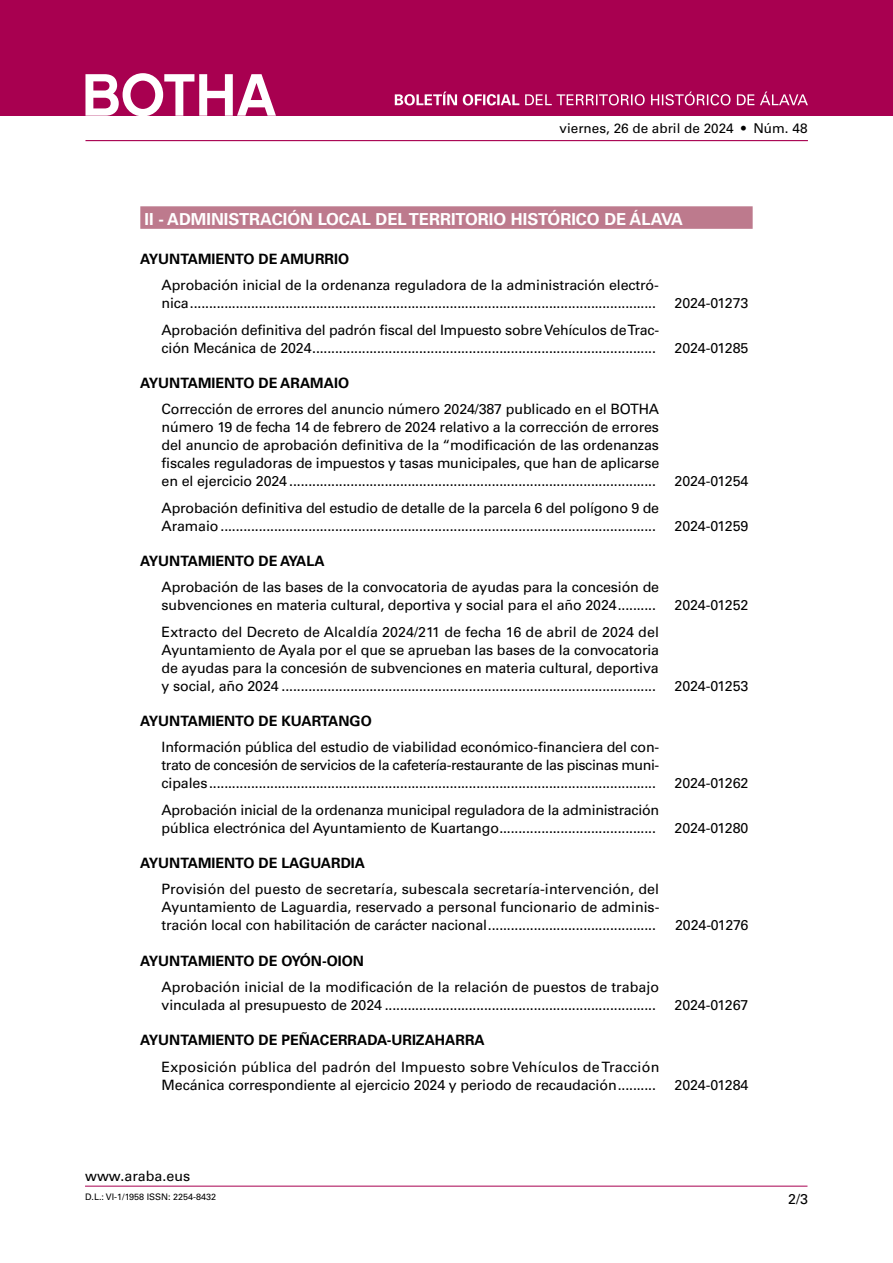
<style>
.page{position:relative;width:893px;height:1263px;background:#fff}
.page>*{position:absolute;margin:0;border:0;box-sizing:border-box;transform-origin:0 0}
.t1{font:700 16.5px "Univers LT Std";color:#fff}
.t2{font:14.25px/18px "Univers LT Std";letter-spacing:-.01em;color:#000}
.t3{font:700 14.25px "Univers LT Std";color:#000}
.t4{font:13.5px "Univers LT Std";color:#000}
.t5{font:9px "Univers LT Std";color:#000}
</style>
<div class="page">
<div style="left:0;top:0;width:893px;height:115px;background:#a80050"></div>
<svg style="left:85px;top:73px;width:191px;height:43px"></svg>
<hr style="left:85px;top:140px;width:723px;height:1px;background:#a80050">
<svg style="left:395px;top:92px;width:413px;height:13px"></svg>
<hr style="left:85px;top:1186px;width:722px;height:1px;background:#a80050">
<div style="left:140px;top:206px;width:613px;height:23px;background:#bd7a8d"></div>
<p class="t4" style="left:560px;top:121px;width:249px">viernes, 26 de abril de 2024 • Núm. 48</p>
<p class="t1" style="left:145px;top:209px;width:540px">II - ADMINISTRACIÓN LOCAL DEL TERRITORIO HISTÓRICO DE ÁLAVA</p>
<p class="t3" style="left:140px;top:250px;width:210px">AYUNTAMIENTO DE AMURRIO</p>
<p class="t2" style="left:162px;top:276px;width:499px">Aprobación inicial de la ordenanza reguladora de la administración electró&shy;nica..........................................................................................................................</p>
<p class="t2" style="left:675px;top:294px;width:75px">2024-01273</p>
<p class="t2" style="left:162px;top:321px;width:499px">Aprobación definitiva del padrón fiscal del Impuesto sobre Vehículos de Trac&shy;ción Mecánica de 2024..........................................................................................</p>
<p class="t3" style="left:140px;top:374px;width:210px">AYUNTAMIENTO DE ARAMAIO</p>
<p class="t2" style="left:162px;top:400px;width:499px;text-align:justify">Corrección de errores del anuncio número 2024/387 publicado en el BOTHA número 19 de fecha 14 de febrero de 2024 relativo a la corrección de errores del anuncio de aprobación definitiva de la “modificación de las ordenanzas fiscales reguladoras de impuestos y tasas municipales, que han de aplicarse en el ejercicio 2024 ................................................................................................</p>
<p class="t2" style="left:162px;top:499px;width:499px">Aprobación definitiva del estudio de detalle de la parcela 6 del polígono 9 de<br>Aramaio..................................................................................................................</p>
<p class="t3" style="left:140px;top:552px;width:186px">AYUNTAMIENTO DE AYALA</p>
<p class="t2" style="left:162px;top:578px;width:499px">Aprobación de las bases de la convocatoria de ayudas para la concesión de subvenciones en materia cultural, deportiva y social para el año 2024..........</p>
<p class="t2" style="left:162px;top:623px;width:499px;text-align:justify">Extracto del Decreto de Alcaldía 2024/211 de fecha 16 de abril de 2024 del Ayuntamiento de Ayala por el que se aprueban las bases de la convocatoria de ayudas para la concesión de subvenciones en materia cultural, deportiva y social, año 2024 ..................................................................................................</p>
<p class="t3" style="left:140px;top:712px;width:233px">AYUNTAMIENTO DE KUARTANGO</p>
<p class="t2" style="left:162px;top:738px;width:499px;text-align:justify">Información pública del estudio de viabilidad económico-financiera del con&shy;trato de concesión de servicios de la cafetería-restaurante de las piscinas muni&shy;cipales.....................................................................................................................</p>
<p class="t2" style="left:162px;top:801px;width:499px">Aprobación inicial de la ordenanza municipal reguladora de la administración pública electrónica del Ayuntamiento de Kuartango.........................................</p>
<p class="t3" style="left:140px;top:854px;width:226px">AYUNTAMIENTO DE LAGUARDIA</p>
<p class="t2" style="left:162px;top:880px;width:499px;text-align:justify">Provisión del puesto de secretaría, subescala secretaría-intervención, del Ayuntamiento de Laguardia, reservado a personal funcionario de adminis&shy;tración local con habilitación de carácter nacional............................................</p>
<p class="t3" style="left:140px;top:952px;width:225px">AYUNTAMIENTO DE OYÓN-OION</p>
<p class="t2" style="left:162px;top:978px;width:499px">Aprobación inicial de la modificación de la relación de puestos de trabajo vinculada al presupuesto de 2024 .......................................................................</p>
<p class="t3" style="left:140px;top:1032px;width:346px">AYUNTAMIENTO DE PEÑACERRADA-URIZAHARRA</p>
<p class="t2" style="left:162px;top:1057px;width:499px">Exposición pública del padrón del Impuesto sobre Vehículos de Tracción<br>Mecánica correspondiente al ejercicio 2024 y periodo de recaudación..........</p>
<p class="t2" style="left:675px;top:339px;width:75px">2024-01285</p>
<p class="t2" style="left:675px;top:472px;width:75px">2024-01254</p>
<p class="t2" style="left:675px;top:517px;width:75px">2024-01259</p>
<p class="t2" style="left:675px;top:596px;width:75px">2024-01252</p>
<p class="t2" style="left:675px;top:677px;width:75px">2024-01253</p>
<p class="t2" style="left:675px;top:774px;width:75px">2024-01262</p>
<p class="t2" style="left:675px;top:819px;width:75px">2024-01280</p>
<p class="t2" style="left:675px;top:916px;width:75px">2024-01276</p>
<p class="t2" style="left:675px;top:996px;width:75px">2024-01267</p>
<p class="t2" style="left:675px;top:1075px;width:75px">2024-01284</p>
<p class="t2" style="left:85px;top:1167px;width:107px">www.araba.eus</p>
<p class="t5" style="left:85px;top:1192px;width:133px">D.L.: VI-1/1958 ISSN: 2254-8432</p>
<p class="t2" style="left:788px;top:1190px;width:21px">2/3</p>
</div>
